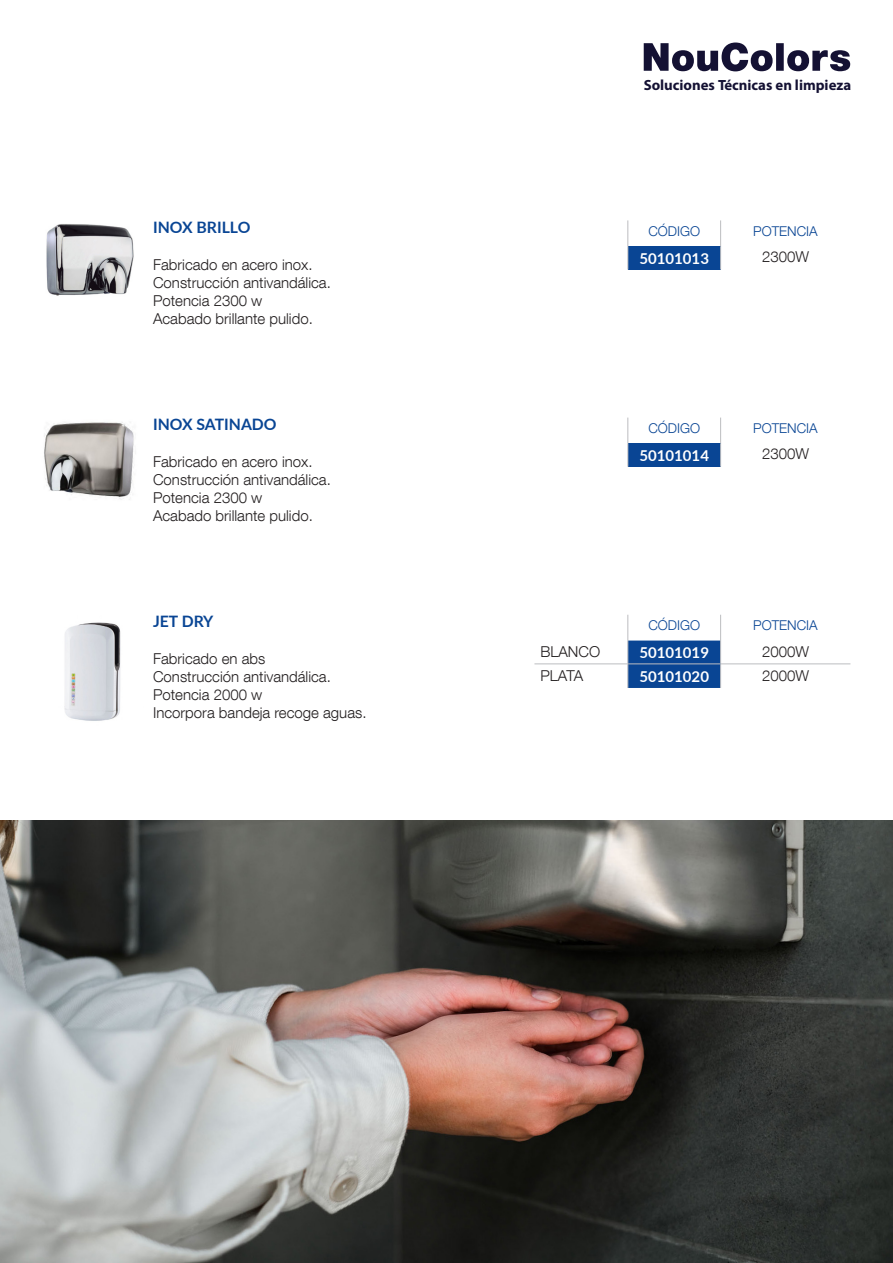
<style>
.page{position:relative;width:893px;height:1263px;background:#fff}
.page>*{position:absolute;margin:0;border:0;box-sizing:border-box;transform-origin:0 0}
.t1{font:700 15.75px "Lato";color:#094594}
.t2{font:300 15px/18px "Helvetica Neue LT Com";color:#231f20}
.t3{font:700 15px "Lato";color:#fff}
.t4{font:700 14.85px "Myriad Pro";color:#141133}
.t5{font:300 13.5px "Helvetica Neue LT Com";color:#094594}
</style>
<div class="page">
<svg style="left:644px;top:43px;width:206px;height:28px"></svg>
<div style="left:628px;top:246px;width:93px;height:24px;background:#094594"></div>
<svg style="left:627px;top:220px;width:1px;height:50px"></svg>
<svg style="left:720px;top:220px;width:1px;height:50px"></svg>
<img style="left:46px;top:224px;width:88px;height:72px">
<div style="left:628px;top:443px;width:93px;height:24px;background:#094594"></div>
<svg style="left:627px;top:418px;width:1px;height:49px"></svg>
<svg style="left:720px;top:418px;width:1px;height:49px"></svg>
<img style="left:44px;top:422px;width:90px;height:78px">
<hr style="left:534px;top:663px;width:94px;height:1px;background:#bcbdc0">
<hr style="left:721px;top:663px;width:129px;height:1px;background:#bcbdc0">
<svg style="left:627px;top:615px;width:94px;height:73px"></svg>
<img style="left:64px;top:622px;width:57px;height:99px">
<img style="left:0;top:821px;width:893px;height:442px">
<p class="t1" style="left:153px;top:215px;width:99px">INOX BRILLO</p>
<p class="t2" style="left:153px;top:255px;width:179px">Fabricado en acero inox.<br>Construcción antivandálica.<br>Potencia 2300 w<br>Acabado brillante pulido.</p>
<p class="t1" style="left:153px;top:413px;width:125px">INOX SATINADO</p>
<p class="t2" style="left:153px;top:452px;width:179px">Fabricado en acero inox.<br>Construcción antivandálica.<br>Potencia 2300 w<br>Acabado brillante pulido.</p>
<p class="t1" style="left:153px;top:610px;width:62px">JET DRY</p>
<p class="t2" style="left:153px;top:649px;width:215px">Fabricado en abs<br>Construcción antivandálica.<br>Potencia 2000 w<br>Incorpora bandeja recoge aguas.</p>
<p class="t4" style="left:644px;top:75px;width:209px">Soluciones Técnicas en limpieza</p>
<p class="t5" style="left:648px;top:223px;width:53px">CÓDIGO</p>
<p class="t5" style="left:753px;top:223px;width:66px">POTENCIA</p>
<p class="t3" style="left:639px;top:247px;width:71px">50101013</p>
<p class="t2" style="left:762px;top:248px;width:48px">2300W</p>
<p class="t5" style="left:648px;top:420px;width:53px">CÓDIGO</p>
<p class="t5" style="left:753px;top:420px;width:66px">POTENCIA</p>
<p class="t3" style="left:639px;top:444px;width:71px">50101014</p>
<p class="t2" style="left:762px;top:445px;width:48px">2300W</p>
<p class="t5" style="left:648px;top:617px;width:53px">CÓDIGO</p>
<p class="t5" style="left:753px;top:617px;width:66px">POTENCIA</p>
<p class="t2" style="left:540px;top:642px;width:61px">BLANCO</p>
<p class="t3" style="left:639px;top:641px;width:71px">50101019</p>
<p class="t2" style="left:762px;top:642px;width:48px">2000W</p>
<p class="t2" style="left:540px;top:666px;width:44px">PLATA</p>
<p class="t3" style="left:639px;top:665px;width:71px">50101020</p>
<p class="t2" style="left:762px;top:666px;width:48px">2000W</p>
</div>
